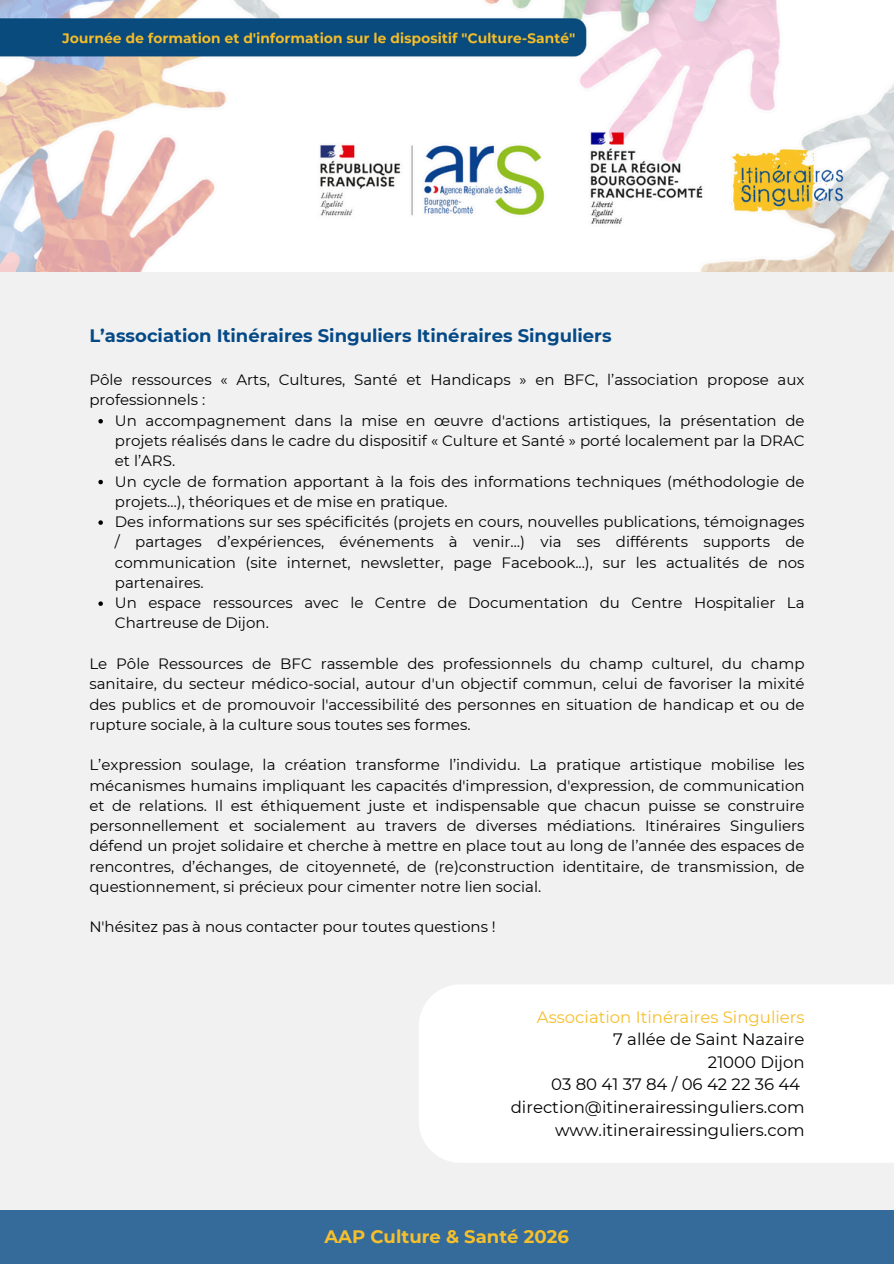
<style>
.page{position:relative;width:894px;height:1264px;background:#fff}
.page>*{position:absolute;margin:0;border:0;box-sizing:border-box;transform-origin:0 0}
.t1{font:700 18px "Montserrat";color:#054a86}
.t2{font:700 18px "Montserrat";color:#f6bf2c}
.t3{font:16.5px/22.5px "Montserrat";color:#000;text-align:right}
.t4{font:15px/20.2px "Montserrat";color:#000;text-align:justify}
.s1{color:#f6bf2c}
</style>
<div class="page">
<div style="left:0;top:0;width:893px;height:1263px;background:#f1f1f1"></div>
<img style="left:0;top:0;width:893px;height:271px">
<div style="left:0;top:1210px;width:893px;height:53px;background:#346b9b"></div>
<svg style="left:98px;top:419px;width:5px;height:4px"></svg>
<svg style="left:98px;top:480px;width:5px;height:4px"></svg>
<svg style="left:98px;top:520px;width:5px;height:5px"></svg>
<svg style="left:98px;top:601px;width:5px;height:5px"></svg>
<div style="left:419px;top:985px;width:474px;height:177px;background:#fff"></div>
<h1 class="t1" style="left:89px;top:325px;width:523px">L’association Itinéraires Singuliers Itinéraires Singuliers</h1>
<p class="t4" style="left:89px;top:370px;width:716px">Pôle ressources « Arts, Cultures, Santé et Handicaps » en BFC, l’association propose aux professionnels :</p>
<p class="t4" style="left:115px;top:410px;width:691px">Un accompagnement dans la mise en œuvre d'actions artistiques, la présentation de projets réalisés dans le cadre du dispositif « Culture et Santé » porté localement par la DRAC et l’ARS.</p>
<p class="t4" style="left:115px;top:471px;width:691px">Un cycle de formation apportant à la fois des informations techniques (méthodologie de projets…), théoriques et de mise en pratique.</p>
<p class="t4" style="left:115px;top:511px;width:691px">Des informations sur ses spécificités (projets en cours, nouvelles publications, témoignages / partages d’expériences, événements à venir…) via ses différents supports de communication (site internet, newsletter, page Facebook...), sur les actualités de nos partenaires.</p>
<p class="t4" style="left:115px;top:592px;width:691px">Un espace ressources avec le Centre de Documentation du Centre Hospitalier La<br>Chartreuse de Dijon.</p>
<p class="t4" style="left:89px;top:653px;width:716px">Le Pôle Ressources de BFC rassemble des professionnels du champ culturel, du champ sanitaire, du secteur médico-social, autour d'un objectif commun, celui de favoriser la mixité des publics et de promouvoir l'accessibilité des personnes en situation de handicap et ou de rupture sociale, à la culture sous toutes ses formes.</p>
<p class="t4" style="left:89px;top:754px;width:716px">L’expression soulage, la création transforme l’individu. La pratique artistique mobilise les mécanismes humains impliquant les capacités d'impression, d'expression, de communication et de relations. Il est éthiquement juste et indispensable que chacun puisse se construire personnellement et socialement au travers de diverses médiations. Itinéraires Singuliers défend un projet solidaire et cherche à mettre en place tout au long de l’année des espaces de rencontres, d’échanges, de citoyenneté, de (re)construction identitaire, de transmission, de questionnement, si précieux pour cimenter notre lien social.</p>
<p class="t4" style="left:89px;top:916px;width:408px">N'hésitez pas à nous contacter pour toutes questions !</p>
<h2 class="t3" style="left:510px;top:1005px;width:295px"><span class="s1">Association Itinéraires Singuliers<br></span>7 allée de Saint Nazaire<br>21000 Dijon<br>03 80 41 37 84 / 06 42 22 36 44 direction@itinerairessinguliers.com www.itinerairessinguliers.com</h2>
<p class="t2" style="left:324px;top:1225px;width:246px">AAP Culture &amp; Santé 2026</p>
</div>
